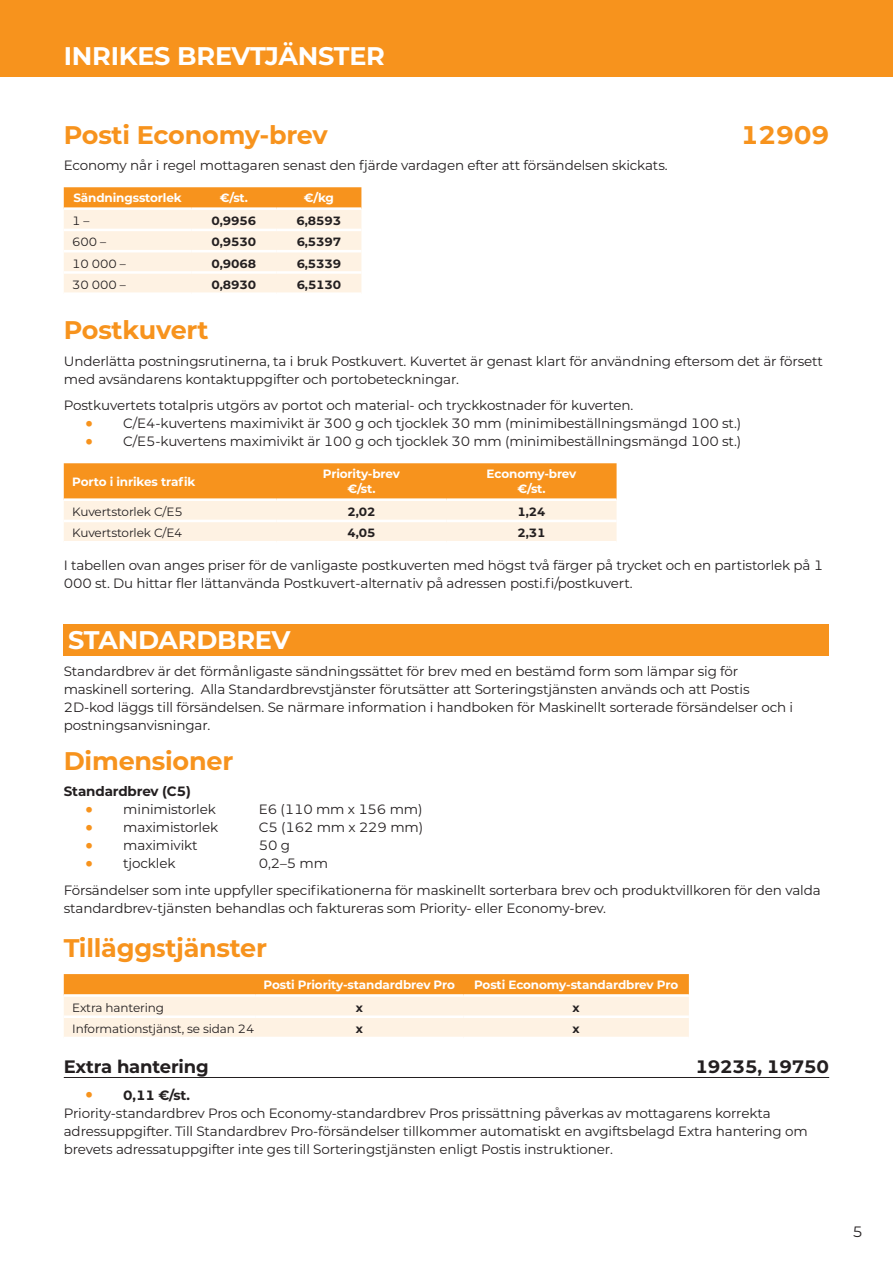
<style>
.page{position:relative;width:893px;height:1263px;background:#fff}
.page>*{position:absolute;margin:0;border:0;box-sizing:border-box;transform-origin:0 0}
.t1{font:700 25.5px "Montserrat";letter-spacing:-.01em;color:#f7931d}
.t2{font:700 25.5px "Montserrat";letter-spacing:-.01em;color:#fff}
.t3{font:700 18px "Montserrat";letter-spacing:-.01em;color:#231f20}
.t4{font:15px "Montserrat";color:#231f20}
.t5{font:13.5px/18px "Montserrat";letter-spacing:-.01em;color:#231f20}
.t6{font:700 13.5px "Montserrat";letter-spacing:-.01em;color:#231f20}
.t7{font:700 12px/15px "Montserrat";letter-spacing:-.01em;color:#fff;text-align:center}
.t8{font:12px "Montserrat";letter-spacing:-.01em;color:#231f20}
.t9{font:700 12px "Montserrat";letter-spacing:-.01em;color:#231f20}
.s1{font-weight:700;font-size:22.5px;color:#f7931d}
.s2{font-weight:700}
</style>
<div class="page">
<div style="left:0;top:0;width:893px;height:77px;background:#f7931d"></div>
<div style="left:64px;top:625px;width:765px;height:31px;background:#f7931d"></div>
<hr style="left:64px;top:1077px;width:765px;height:1px;background:#231f20">
<svg style="left:64px;top:187px;width:297px;height:105px;background:#fcdeba"></svg>
<hr style="left:191px;top:207px;width:85px;height:3px;background:#fff">
<hr style="left:276px;top:207px;width:85px;height:3px;background:#fff">
<hr style="left:64px;top:229px;width:127px;height:2px;background:#fff">
<hr style="left:191px;top:229px;width:85px;height:2px;background:#fff">
<hr style="left:276px;top:229px;width:85px;height:2px;background:#fff">
<hr style="left:191px;top:250px;width:85px;height:2px;background:#fff">
<hr style="left:276px;top:250px;width:85px;height:2px;background:#fff">
<hr style="left:191px;top:271px;width:85px;height:3px;background:#fff">
<hr style="left:276px;top:271px;width:85px;height:3px;background:#fff">
<hr style="left:64px;top:250px;width:127px;height:2px;background:#fff">
<hr style="left:64px;top:271px;width:127px;height:3px;background:#fff">
<hr style="left:64px;top:207px;width:127px;height:3px;background:#fff">
<svg style="left:64px;top:463px;width:553px;height:78px;background:#fac485"></svg>
<hr style="left:64px;top:520px;width:212px;height:2px;background:#fff">
<hr style="left:276px;top:520px;width:170px;height:2px;background:#fff">
<hr style="left:446px;top:520px;width:171px;height:2px;background:#fff">
<hr style="left:64px;top:498px;width:212px;height:3px;background:#fff">
<hr style="left:276px;top:498px;width:170px;height:3px;background:#fff">
<hr style="left:446px;top:498px;width:171px;height:3px;background:#fff">
<svg style="left:64px;top:974px;width:625px;height:63px;background:#fbd09e"></svg>
<hr style="left:64px;top:1015px;width:191px;height:3px;background:#fff">
<hr style="left:255px;top:1015px;width:208px;height:3px;background:#fff">
<hr style="left:463px;top:1015px;width:226px;height:3px;background:#fff">
<hr style="left:64px;top:994px;width:191px;height:3px;background:#fff">
<hr style="left:255px;top:994px;width:208px;height:3px;background:#fff">
<hr style="left:463px;top:994px;width:226px;height:3px;background:#fff">
<h1 class="t2" style="left:64px;top:37px;width:323px">INRIKES BREVTJÄNSTER</h1>
<h1 class="t1" style="left:64px;top:116px;width:265px">Posti Economy-brev</h1>
<h1 class="t1" style="left:741px;top:116px;width:90px">12909</h1>
<p class="t5" style="left:64px;top:156px;width:605px">Economy når i regel mottagaren senast den fjärde vardagen efter att försändelsen skickats.</p>
<p class="t7" style="left:73px;top:190px;width:110px">Sändningsstorlek</p>
<p class="t7" style="left:220px;top:190px;width:30px">€/st.</p>
<p class="t7" style="left:304px;top:190px;width:32px">€/kg</p>
<p class="t8" style="left:72px;top:213px;width:19px">1 –</p>
<p class="t9" style="left:212px;top:212px;width:46px">0,9956</p>
<p class="t9" style="left:297px;top:212px;width:46px">6,8593</p>
<p class="t8" style="left:72px;top:234px;width:35px">600 –</p>
<p class="t9" style="left:212px;top:233px;width:46px">0,9530</p>
<p class="t9" style="left:297px;top:233px;width:46px">6,5397</p>
<p class="t8" style="left:72px;top:255px;width:55px">10 000 –</p>
<p class="t9" style="left:212px;top:255px;width:46px">0,9068</p>
<p class="t9" style="left:297px;top:255px;width:46px">6,5339</p>
<p class="t8" style="left:72px;top:276px;width:55px">30 000 –</p>
<p class="t9" style="left:212px;top:276px;width:46px">0,8930</p>
<p class="t9" style="left:297px;top:276px;width:46px">6,5130</p>
<h1 class="t1" style="left:64px;top:312px;width:146px">Postkuvert</h1>
<p class="t5" style="left:64px;top:351px;width:761px">Underlätta postningsrutinerna, ta i bruk Postkuvert. Kuvertet är genast klart för användning eftersom det är försett med avsändarens kontaktuppgifter och portobeteckningar.</p>
<p class="t5" style="left:64px;top:396px;width:571px">Postkuvertets totalpris utgörs av portot och material- och tryckkostnader för kuverten.</p>
<p class="t5" style="left:85px;top:414px;width:658px"><span class="s1">•</span> C/E4-kuvertens maximivikt är 300 g och tjocklek 30 mm (minimibeställningsmängd 100 st.)</p>
<p class="t5" style="left:85px;top:432px;width:658px"><span class="s1">•</span> C/E5-kuvertens maximivikt är 100 g och tjocklek 30 mm (minimibeställningsmängd 100 st.)</p>
<p class="t7" style="left:72px;top:473px;width:125px">Porto i inrikes trafik</p>
<p class="t7" style="left:323px;top:466px;width:79px">Priority-brev €/st.</p>
<p class="t7" style="left:487px;top:466px;width:91px">Economy-brev €/st.</p>
<p class="t8" style="left:72px;top:504px;width:112px">Kuvertstorlek C/E5</p>
<p class="t9" style="left:347px;top:503px;width:29px">2,02</p>
<p class="t9" style="left:517px;top:503px;width:29px">1,24</p>
<p class="t8" style="left:72px;top:525px;width:112px">Kuvertstorlek C/E4</p>
<p class="t9" style="left:347px;top:524px;width:29px">4,05</p>
<p class="t9" style="left:517px;top:524px;width:29px">2,31</p>
<p class="t5" style="left:64px;top:556px;width:761px">I tabellen ovan anges priser för de vanligaste postkuverten med högst två färger på trycket och en partistorlek på 1<br>000 st. Du hittar fler lättanvända Postkuvert-alternativ på adressen posti.fi/postkuvert.</p>
<h1 class="t2" style="left:68px;top:622px;width:224px">STANDARDBREV</h1>
<p class="t5" style="left:64px;top:661px;width:731px">Standardbrev är det förmånligaste sändningssättet för brev med en bestämd form som lämpar sig för maskinell sortering. Alla Standardbrevstjänster förutsätter att Sorteringstjänsten används och att Postis 2D-kod läggs till försändelsen. Se närmare information i handboken för Maskinellt sorterade försändelser och i postningsanvisningar.</p>
<h1 class="t1" style="left:64px;top:742px;width:171px">Dimensioner</h1>
<p class="t6" style="left:64px;top:782px;width:129px">Standardbrev (C5)</p>
<p class="t5" style="left:85px;top:800px;width:132px"><span class="s1">•</span> minimistorlek</p>
<p class="t5" style="left:259px;top:800px;width:165px">E6 (110 mm x 156 mm)</p>
<p class="t5" style="left:85px;top:818px;width:135px"><span class="s1">•</span> maximistorlek</p>
<p class="t5" style="left:259px;top:818px;width:166px">C5 (162 mm x 229 mm)</p>
<p class="t5" style="left:85px;top:836px;width:114px"><span class="s1">•</span> maximivikt</p>
<p class="t5" style="left:259px;top:836px;width:33px">50 g</p>
<p class="t5" style="left:85px;top:854px;width:92px"><span class="s1">•</span> tjocklek</p>
<p class="t5" style="left:64px;top:850px;width:758px;line-height:26.5px;text-indent:195px">0,2–5 mm<br>Försändelser som inte uppfyller specifikationerna för maskinellt sorterbara brev och produktvillkoren för den valda</p>
<p class="t5" style="left:64px;top:898px;width:544px">standardbrev-tjänsten behandlas och faktureras som Priority- eller Economy-brev.</p>
<h1 class="t1" style="left:64px;top:930px;width:205px">Tilläggstjänster</h1>
<p class="t7" style="left:264px;top:977px;width:193px">Posti Priority-standardbrev Pro</p>
<p class="t7" style="left:474px;top:977px;width:206px">Posti Economy-standardbrev Pro</p>
<p class="t8" style="left:72px;top:999px;width:93px">Extra hantering</p>
<p class="t9" style="left:356px;top:999px;width:9px">x</p>
<p class="t9" style="left:573px;top:999px;width:9px">x</p>
<p class="t8" style="left:72px;top:1021px;width:184px">Informationstjänst, se sidan 24</p>
<p class="t9" style="left:356px;top:1020px;width:9px">x</p>
<p class="t9" style="left:573px;top:1020px;width:9px">x</p>
<h2 class="t3" style="left:64px;top:1054px;width:146px">Extra hantering</h2>
<h2 class="t3" style="left:695px;top:1054px;width:135px">19235, 19750</h2>
<p class="t5" style="left:64px;top:1085px;width:745px;text-indent:21px"><span class="s1">•</span> <span class="s2">0,11 €/st.<br></span>Priority-standardbrev Pros och Economy-standardbrev Pros prissättning påverkas av mottagarens korrekta adressuppgifter. Till Standardbrev Pro-försändelser tillkommer automatiskt en avgiftsbelagd Extra hantering om brevets adressatuppgifter inte ges till Sorteringstjänsten enligt Postis instruktioner.</p>
<p class="t4" style="left:853px;top:1221px;width:12px">5</p>
</div>
